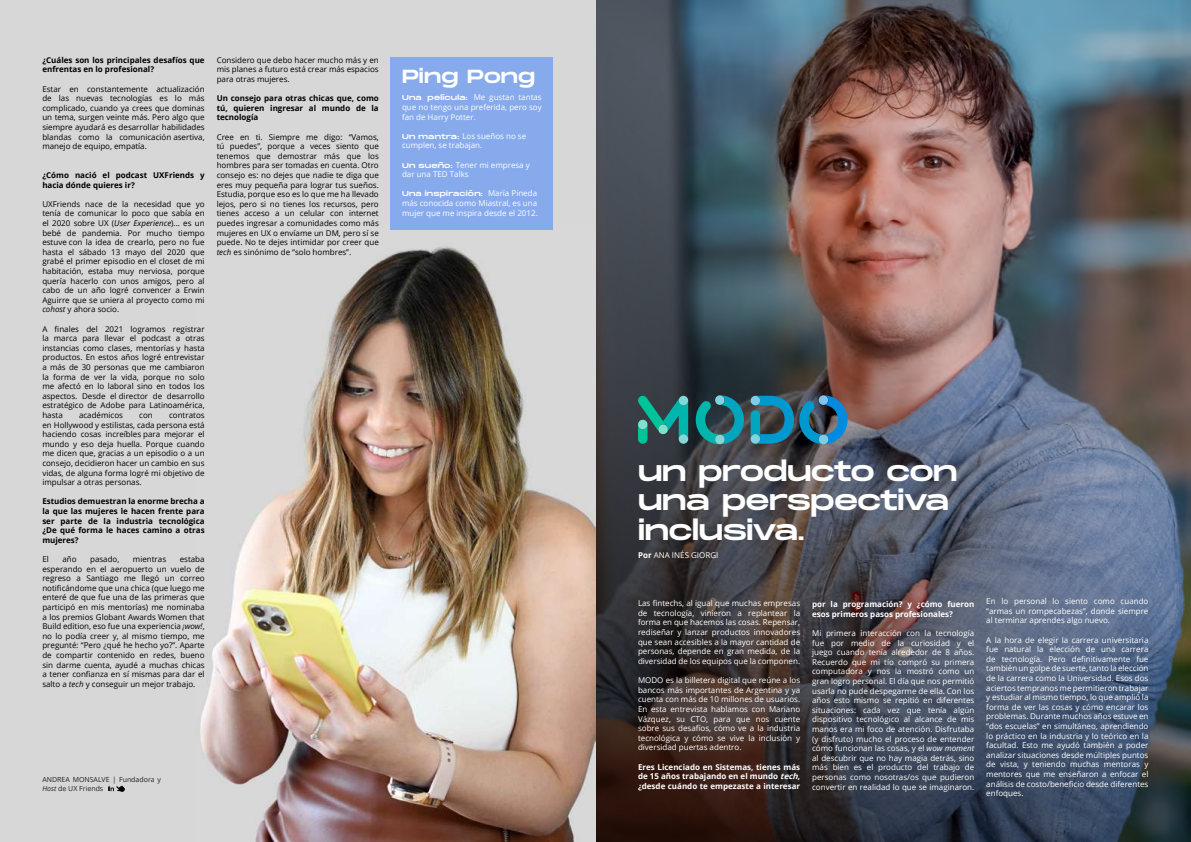
<style>
.page{position:relative;width:1191px;height:842px;background:#fff}
.page>*{position:absolute;margin:0;border:0;box-sizing:border-box;transform-origin:0 0}
.t1{font:26.9px/29.6px "Monument Extended";letter-spacing:-.01em;color:#fff}
.t2{font:19px "Monument Extended";letter-spacing:.005em;color:#fff}
.t3{font:8px/9.6px "Open Sans";color:#000;text-align:justify}
.t4{font:8px/9.6px "Open Sans";color:#fff;text-align:justify}
.t5{font:700 8px/9.6px "Open Sans";color:#000}
.t6{font:700 8px/9.6px "Open Sans";color:#fff;text-align:justify}
.t7{font:7px/8.4px "Open Sans";color:#212121}
.t8{font:7px "Monument Extended";letter-spacing:.03em;color:#fff}
.s1{font-style:italic}
.s2{font-family:"Monument Extended";font-size:7px}
.s3{font-family:"Open Sans";font-size:8px}
.s4{font-weight:700}
</style>
<div class="page">
<img style="left:595px;top:0;width:596px;height:842px">
<svg style="left:637px;top:395px;width:51px;height:49px;background:#21766e"></svg>
<div style="left:678px;top:396px;width:10px;height:9px;background:#80d9d6;border-radius:50%"></div>
<div style="left:678px;top:434px;width:10px;height:10px;background:#80d9d6;border-radius:50%"></div>
<div style="left:658px;top:424px;width:10px;height:10px;background:#80e0cc;border-radius:50%"></div>
<svg style="left:750px;top:395px;width:97px;height:49px;background:#2c6a85"></svg>
<div style="left:818px;top:435px;width:10px;height:9px;background:#80cce6;border-radius:50%"></div>
<svg style="left:695px;top:395px;width:49px;height:49px;background:#1f6b72"></svg>
<div style="left:715px;top:435px;width:9px;height:9px;background:#80d9d6;border-radius:50%"></div>
<div style="left:0;top:0;width:595px;height:842px;background:#d7d7d7"></div>
<img style="left:200px;top:224px;width:395px;height:618px">
<div style="left:391px;top:57px;width:162px;height:173px;background:#87aaec"></div>
<svg style="left:108px;top:786px;width:17px;height:6px"></svg>
<p class="t5" style="left:42px;top:55px;width:164px">¿Cuáles son los principales desafíos que enfrentas en lo profesional?</p>
<p class="t3" style="left:42px;top:84px;width:164px">Estar en constantemente actualización de las nuevas tecnologías es lo más complicado, cuando ya crees que dominas un tema, surgen veinte más. Pero algo que siempre ayudará es desarrollar habilidades blandas como la comunicación asertiva, manejo de equipo, empatía.</p>
<p class="t5" style="left:42px;top:170px;width:164px">¿Cómo nació el podcast UXFriends y hacia dónde quieres ir?</p>
<p class="t3" style="left:42px;top:199px;width:164px">UXFriends nace de la necesidad que yo tenía de comunicar lo poco que sabía en el 2020 sobre UX (<span class="s1">User Experience</span>)... es un bebé de pandemia. Por mucho tiempo estuve con la idea de crearlo, pero no fue hasta el sábado 13 mayo del 2020 que grabé el primer episodio en el closet de mi habitación, estaba muy nerviosa, porque quería hacerlo con unos amigos, pero al cabo de un año logré convencer a Erwin Aguirre que se uniera al proyecto como mi <span class="s1">cohost</span> y ahora socio.</p>
<p class="t3" style="left:42px;top:324px;width:164px">A finales del 2021 logramos registrar la marca para llevar el podcast a otras instancias como clases, mentorías y hasta productos. En estos años logré entrevistar a más de 30 personas que me cambiaron la forma de ver la vida, porque no solo me afectó en lo laboral sino en todos los aspectos. Desde el director de desarrollo estratégico de Adobe para Latinoamérica, hasta</p>
<p class="t3" style="left:79px;top:410px;width:46px">académicos</p>
<p class="t3" style="left:139px;top:410px;width:15px">con</p>
<p class="t3" style="left:42px;top:410px;width:164px;text-indent:127px">contratos en Hollywood y estilistas, cada persona está haciendo cosas increíbles para mejorar el mundo y eso deja huella. Porque cuando me dicen que, gracias a un episodio o a un consejo, decidieron hacer un cambio en sus vidas, de alguna forma logré mi objetivo de impulsar a otras personas.</p>
<p class="t5" style="left:42px;top:497px;width:164px;text-align:justify">Estudios demuestran la enorme brecha a la que las mujeres le hacen frente para ser parte de la industria tecnológica ¿De qué forma le haces camino a otras mujeres?</p>
<p class="t3" style="left:42px;top:554px;width:8px">El</p>
<p class="t3" style="left:62px;top:554px;width:16px">año</p>
<p class="t3" style="left:90px;top:554px;width:31px">pasado,</p>
<p class="t3" style="left:133px;top:554px;width:35px">mientras</p>
<p class="t3" style="left:42px;top:554px;width:164px;text-indent:137px">estaba esperando en el aeropuerto un vuelo de regreso a Santiago me llegó un correo notificándome que una chica (que luego me enteré de que fue una de las primeras que participó en mis mentorías) me nominaba a los premios Globant Awards Women that Build edition, eso fue una experiencia <span class="s1">¡wow!</span>, no lo podía creer y, al mismo tiempo, me pregunté: “Pero ¿qué he hecho yo?”. Aparte de compartir contenido en redes, bueno sin darme cuenta, ayudé a muchas chicas a tener confianza en sí mismas para dar el salto a <span class="s1">tech</span> y conseguir un mejor trabajo.</p>
<p class="t3" style="left:217px;top:55px;width:164px">Considero que debo hacer mucho más y en mis planes a futuro está crear más espacios para otras mujeres.</p>
<p class="t5" style="left:217px;top:93px;width:164px;text-align:justify">Un consejo para otras chicas que, como tú, quieren ingresar al mundo de la tecnología</p>
<p class="t3" style="left:217px;top:132px;width:164px">Cree en ti. Siempre me digo: “Vamos, tú puedes”, porque a veces siento que tenemos que demostrar más que los hombres para ser tomadas en cuenta. Otro consejo es: no dejes que nadie te diga que eres muy pequeña para lograr tus sueños.<br>Estudia, porque eso es lo que me ha llevado lejos, pero si no tienes los recursos, pero tienes acceso a un celular con internet puedes ingresar a comunidades como más mujeres en UX o envíame un DM, pero sí se puede. No te dejes intimidar por creer que <span class="s1">tech</span> es sinónimo de “solo hombres”.</p>
<h2 class="t2" style="left:402px;top:63px;width:135px">Ping Pong</h2>
<p class="t4" style="left:402px;top:93px;width:141px"><span class="s2">Una película:</span> Me gustan tantas que no tengo una preferida, pero soy fan de Harry Potter.</p>
<p class="t4" style="left:402px;top:131px;width:126px"><span class="s2">Un mantra:</span> Los sueños no se cumplen, se trabajan.</p>
<p class="t4" style="left:402px;top:160px;width:129px"><span class="s2">Un sueño:</span> Tener mi empresa y dar una TED Talks</p>
<p class="t8" style="left:402px;top:189px;width:137px">Una inspiración: <span class="s3">María Pineda</span></p>
<p class="t4" style="left:402px;top:198px;width:137px">más conocida como Miastral, es una mujer que me inspira desde el 2012.</p>
<p class="t7" style="left:42px;top:775px;width:120px">ANDREA MONSALVE | Fundadora y<br><span class="s1">Host</span> de UX Friends</p>
<h1 class="t1" style="left:638px;top:456px;width:321px">un producto con una perspectiva inclusiva.</h1>
<p class="t4" style="left:638px;top:550px;width:82px"><span class="s4">Por</span> ANA INÉS GIORGI</p>
<p class="t4" style="left:638px;top:598px;width:164px">Las fintechs, al igual que muchas empresas de tecnología, vinieron a replantear la forma en que hacemos las cosas. Repensar, rediseñar y lanzar productos innovadores que sean accesibles a la mayor cantidad de personas, depende en gran medida, de la diversidad de los equipos que la componen.</p>
<p class="t4" style="left:638px;top:675px;width:164px">MODO es la billetera digital que reúne a los bancos más importantes de Argentina y ya cuenta con más de 10 millones de usuarios.<br>En esta entrevista hablamos con Mariano Vázquez, su CTO, para que nos cuente sobre sus desafíos, cómo ve a la industria tecnológica y cómo se vive la inclusión y diversidad puertas adentro.</p>
<p class="t6" style="left:638px;top:762px;width:164px">Eres Licenciado en Sistemas, tienes más de 15 años trabajando en el mundo <span class="s1">tech</span>, ¿desde cuándo te empezaste a interesar</p>
<p class="t6" style="left:812px;top:599px;width:164px">por la programación? y ¿cómo fueron esos primeros pasos profesionales?</p>
<p class="t4" style="left:812px;top:628px;width:164px">Mi primera interacción con la tecnología fue por medio de la curiosidad y el juego cuando tenía alrededor de 8 años.<br>Recuerdo que mi tío compró su primera computadora y nos la mostró como un gran logro personal. El día que nos permitió usarla no pude despegarme de ella. Con los años esto mismo se repitió en diferentes situaciones: cada vez que tenía algún dispositivo tecnológico al alcance de mis manos era mi foco de atención. Disfrutaba (y disfruto) mucho el proceso de entender cómo funcionan las cosas, y el <span class="s1">wow moment </span>al descubrir que no hay magia detrás, sino más bien es el producto del trabajo de personas como nosotras/os que pudieron convertir en realidad lo que se imaginaron.</p>
<p class="t4" style="left:986px;top:596px;width:164px">En lo personal lo siento como cuando “armas un rompecabezas”, donde siempre al terminar aprendes algo nuevo.</p>
<p class="t4" style="left:986px;top:635px;width:164px">A la hora de elegir la carrera universitaria fue natural la elección de una carrera de tecnología. Pero definitivamente fue también un golpe de suerte, tanto la elección de la carrera como la Universidad. Esos dos aciertos tempranos me permitieron trabajar y estudiar al mismo tiempo, lo que amplió la forma de ver las cosas y cómo encarar los problemas. Durante muchos años estuve en “dos escuelas” en simultáneo, aprendiendo lo práctico en la industria y lo teórico en la facultad. Esto me ayudó también a poder analizar situaciones desde múltiples puntos de vista, y teniendo muchas mentoras y mentores que me enseñaron a enfocar el análisis de costo/beneficio desde diferentes enfoques.</p>
</div>
